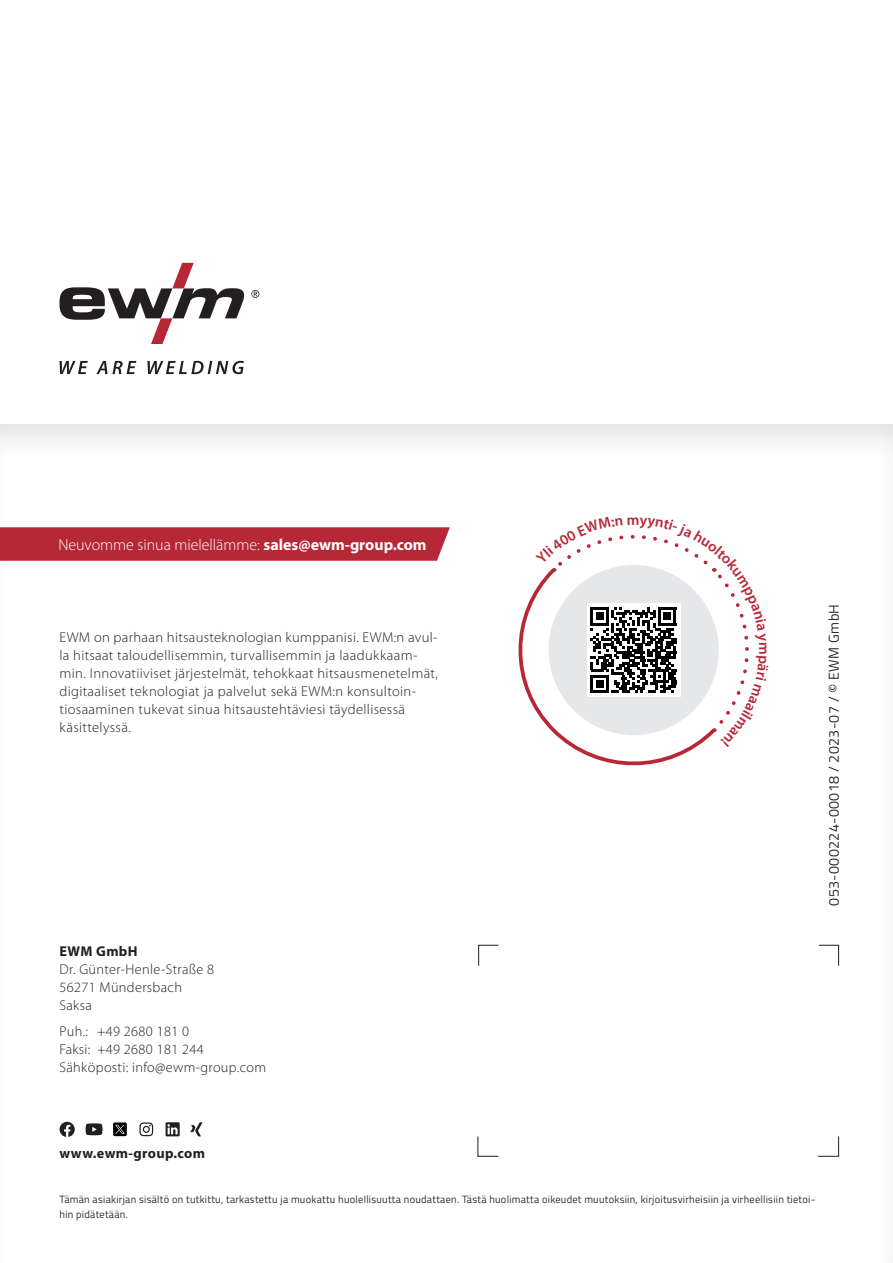
<style>
.page{position:relative;width:893px;height:1263px;background:#fff}
.page>*{position:absolute;margin:0;border:0;box-sizing:border-box;transform-origin:0 0}
.t1{font:300 15.9px "Myriad Pro";color:#fff}
.Auszeichnung___AA{font:300 14.25px/18px "Myriad Pro";letter-spacing:.025em;color:#231f20}
.Titel___Copy___Regul{font:300 14.25px/18px "Myriad Pro";letter-spacing:.025em;color:#231f20}
.Titel___Copy___Regul-2{font:14.25px "Titillium Text";letter-spacing:.025em;color:#231f20}
.Titel___Copy___Regul-3{font:700 14.25px "Myriad Pro";letter-spacing:.025em;color:#231f20}
.Titel___Copy___Regul-4{font:10.5px/15px "Titillium Text";letter-spacing:.025em;color:#231f20}
.s1{font-weight:700}
</style>
<div class="page">
<svg style="left:60px;top:361px;width:184px;height:13px"></svg>
<svg style="left:60px;top:263px;width:184px;height:81px"></svg>
<svg style="left:251px;top:290px;width:8px;height:8px"></svg>
<svg style="left:478px;top:944px;width:21px;height:22px"></svg>
<svg style="left:818px;top:944px;width:21px;height:22px"></svg>
<svg style="left:477px;top:1136px;width:22px;height:21px"></svg>
<svg style="left:818px;top:1136px;width:21px;height:21px"></svg>
<svg style="left:166px;top:1122px;width:14px;height:14px"></svg>
<svg style="left:190px;top:1122px;width:12px;height:14px"></svg>
<svg style="left:139px;top:1122px;width:14px;height:14px"></svg>
<svg style="left:60px;top:1122px;width:15px;height:15px"></svg>
<svg style="left:86px;top:1123px;width:16px;height:12px"></svg>
<svg style="left:113px;top:1122px;width:14px;height:14px"></svg>
<svg style="left:518px;top:589px;width:176px;height:177px"></svg>
<svg style="left:0;top:527px;width:450px;height:34px;background:#b92e3c"></svg>
<svg style="left:536px;top:535px;width:213px;height:213px"></svg>
<p class="t1" style="left:58px;top:536px;width:370px">Neuvomme sinua mielellämme: <span class="s1">sales@ewm-group.com</span></p>
<p class="Auszeichnung___AA" style="left:60px;top:629px;width:380px">EWM on parhaan hitsausteknologian kumppanisi. EWM:n avul&shy;la hitsaat taloudellisemmin, turvallisemmin ja laadukkaam&shy;min. Innovatiiviset järjestelmät, tehokkaat hitsausmenetelmät, digitaaliset teknologiat ja palvelut sekä EWM:n konsultoin&shy;tiosaaminen tukevat sinua hitsaustehtäviesi täydellisessä käsittelyssä.</p>
<p class="Titel___Copy___Regul" style="left:60px;top:942px;width:156px"><span class="s1">EWM GmbH<br></span>Dr. Günter-Henle-Straße 8</p>
<p class="Titel___Copy___Regul" style="left:60px;top:978px;width:124px">56271 Mündersbach</p>
<p class="Titel___Copy___Regul" style="left:60px;top:996px;width:34px">Saksa</p>
<p class="Titel___Copy___Regul" style="left:60px;top:1022px;width:146px">Puh.: +49 2680 181 0<br>Faksi: +49 2680 181 244</p>
<p class="Titel___Copy___Regul" style="left:60px;top:1058px;width:208px">Sähköposti: info@ewm-group.com</p>
<p class="Titel___Copy___Regul-2" style="left:824px;top:906px;width:303px;rotate:-90deg">053-000224-00018 / 2023-07 / © EWM GmbH</p>
<p class="Titel___Copy___Regul-3" style="left:60px;top:1145px;width:147px">www.ewm-group.com</p>
<p class="Titel___Copy___Regul-4" style="left:60px;top:1192px;width:757px">Tämän asiakirjan sisältö on tutkittu, tarkastettu ja muokattu huolellisuutta noudattaen. Tästä huolimatta oikeudet muutoksiin, kirjoitusvirheisiin ja virheellisiin tietoi&shy;hin pidätetään.</p>
</div>
